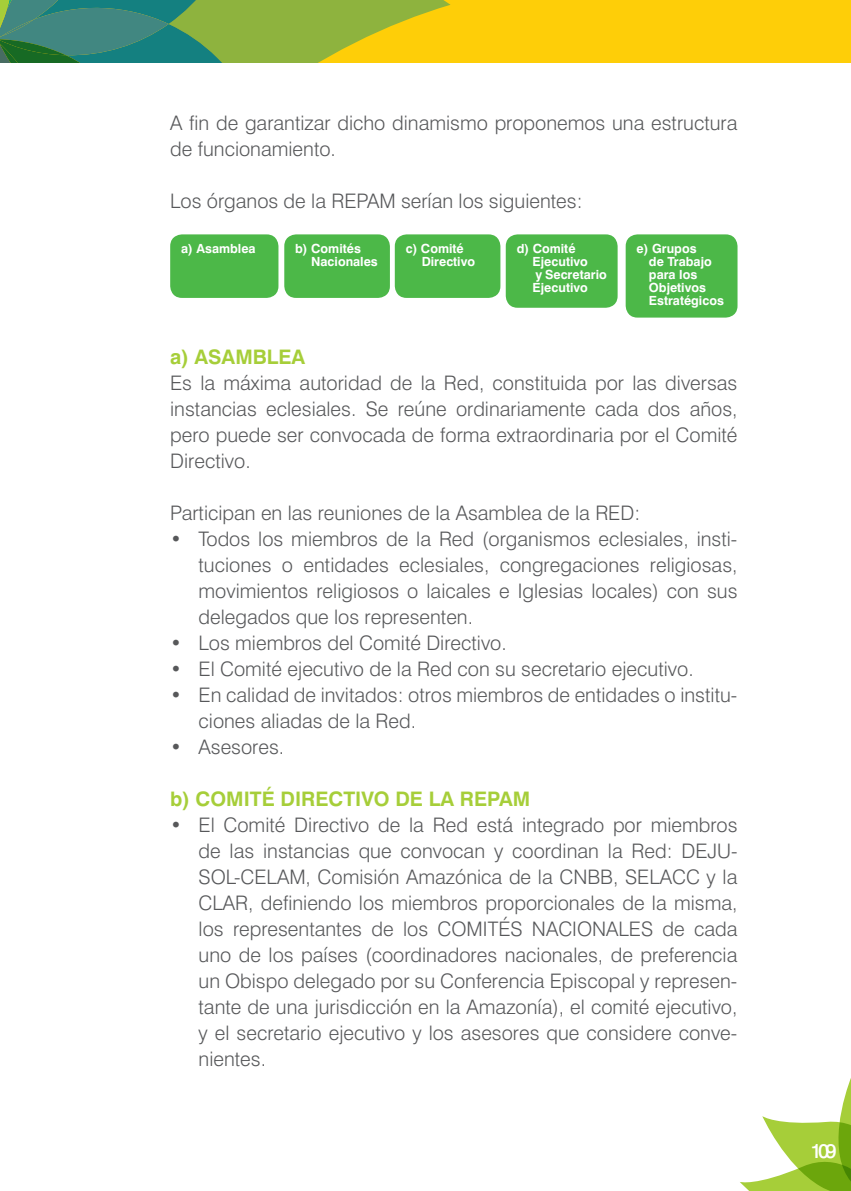
<style>
.page{position:relative;width:851px;height:1191px;background:#fff}
.page>*{position:absolute;margin:0;border:0;box-sizing:border-box;transform-origin:0 0}
.t1{font:300 20px/26px "Swiss 721 BT";color:#57585a;text-align:justify}
.t2{font:700 20px "Swiss 721 BT";color:#a6ce39}
.t3{font:500 20px "Swiss 721 BT";color:#fff}
.t4{font:700 12.6px/12.8px "Swiss 721 BT";color:#fff}
</style>
<div class="page">
<svg style="left:740px;top:1080px;width:110px;height:111px"></svg>
<div style="left:0;top:0;width:850px;height:63px;background:#fece08"></div>
<svg style="left:0;top:0;width:450px;height:63px"></svg>
<div style="left:170px;top:234px;width:108px;height:64px;background:#4cb848;border-radius:12px"></div>
<div style="left:284px;top:234px;width:106px;height:64px;background:#4cb848;border-radius:12px"></div>
<div style="left:395px;top:234px;width:105px;height:64px;background:#4cb848;border-radius:12px"></div>
<div style="left:505px;top:234px;width:112px;height:74px;background:#4cb848;border-radius:12px"></div>
<div style="left:625px;top:234px;width:112px;height:83px;background:#4cb848;border-radius:12px"></div>
<p class="t1" style="left:170px;top:109px;width:568px">A fin de garantizar dicho dinamismo proponemos una estructura de funcionamiento.</p>
<p class="t1" style="left:170px;top:187px;width:414px">Los órganos de la REPAM serían los siguientes:</p>
<p class="t4" style="left:181px;top:242px;width:76px">a) Asamblea</p>
<p class="t4" style="left:311px;top:242px;width:68px;text-indent:-16px">b) Comités<br>Nacionales</p>
<p class="t4" style="left:421px;top:242px;width:55px;text-indent:-16px">c) Comité<br>Directivo</p>
<p class="t4" style="left:532px;top:242px;width:76px;text-indent:-16px">d) Comité<br>Ejecutivo<br>y Secretario<br>Ejecutivo</p>
<p class="t4" style="left:649px;top:242px;width:76px;text-indent:-12px">e) Grupos<br>de Trabajo para los<br>Objetivos<br>Estratégicos</p>
<p class="t2" style="left:170px;top:344px;width:136px">a) ASAMBLEA</p>
<p class="t1" style="left:170px;top:369px;width:568px">Es la máxima autoridad de la Red, constituida por las diversas instancias eclesiales. Se reúne ordinariamente cada dos años, pero puede ser convocada de forma extraordinaria por el Comité Directivo.</p>
<p class="t1" style="left:170px;top:499px;width:471px">Participan en las reuniones de la Asamblea de la RED:</p>
<p class="t1" style="left:198px;top:525px;width:540px;text-indent:-28px">• Todos los miembros de la Red (organismos eclesiales, insti&shy;tuciones o entidades eclesiales, congregaciones religiosas, movimientos religiosos o laicales e Iglesias locales) con sus delegados que los representen.</p>
<p class="t1" style="left:170px;top:629px;width:338px">• Los miembros del Comité Directivo.</p>
<p class="t1" style="left:170px;top:655px;width:525px">• El Comité ejecutivo de la Red con su secretario ejecutivo.</p>
<p class="t1" style="left:198px;top:681px;width:540px;text-indent:-28px">• En calidad de invitados: otros miembros de entidades o institu&shy;ciones aliadas de la Red.</p>
<p class="t1" style="left:170px;top:733px;width:115px">• Asesores.</p>
<p class="t2" style="left:170px;top:786px;width:361px">b) COMITÉ DIRECTIVO DE LA REPAM</p>
<p class="t1" style="left:198px;top:811px;width:540px;text-indent:-28px">• El Comité Directivo de la Red está integrado por miembros de las instancias que convocan y coordinan la Red: DEJU-SOL-CELAM, Comisión Amazónica de la CNBB, SELACC y la CLAR, definiendo los miembros proporcionales de la misma, los representantes de los COMITÉS NACIONALES de cada uno de los países (coordinadores nacionales, de preferencia un Obispo delegado por su Conferencia Episcopal y represen&shy;tante de una jurisdicción en la Amazonía), el comité ejecutivo, y el secretario ejecutivo y los asesores que considere conve&shy;nientes.</p>
<p class="t3" style="left:810px;top:1139px;width:28px">109</p>
</div>
